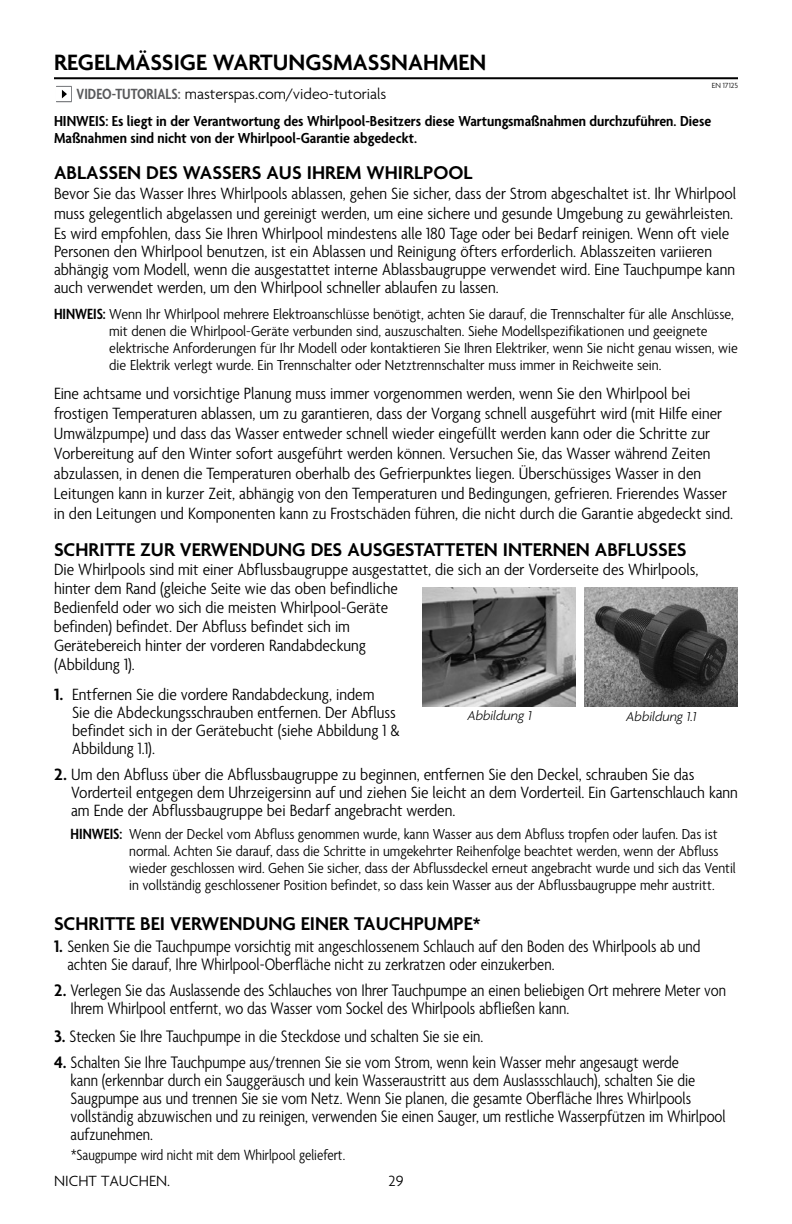
<style>
.page{position:relative;width:792px;height:1224px;background:#fff}
.page>*{position:absolute;margin:0;border:0;box-sizing:border-box;transform-origin:0 0}
.t1{font:600 24px "Agenda";color:#000}
.t2{font:600 20px "Agenda";color:#000}
.t3{font:300 condensed 18px/18px "Agenda";color:#000}
.t4{font:300 condensed 17.6px/20px "Agenda";color:#000;scale:1.07 1}
.t5{font:300 condensed 16px "Agenda";color:#000}
.t6{font:300 16px "Agenda";color:#000}
.t7{font:300 condensed 15.6px/17px "Agenda";color:#000;scale:1.09 1}
.t8{font:300 condensed 15.6px/17px "Agenda";color:#000;scale:1.07 1}
.t9{font:600 condensed 15.6px/17px "Agenda";color:#000;scale:1.07 1}
.t10{font:italic 300 14px "Agenda";color:#000}
.t11{font:300 8px "Agenda";color:#000}
.s1{font-weight:600;font-stretch:condensed;color:#58595b}
.s2{font-weight:600;font-size:16px}
.s3{font-weight:600;font-stretch:normal}
.s4{font-size:18px}
.s5{font-stretch:normal}
</style>
<div class="page">
<hr style="left:54px;top:77px;width:684px;height:2px;background:#000">
<img style="left:422px;top:588px;width:154px;height:118px">
<img style="left:585px;top:588px;width:153px;height:118px">
<svg style="left:56px;top:86px;width:16px;height:16px"></svg>
<div style="left:57px;top:87px;width:14px;height:14px;background:#fff"></div>
<svg style="left:62px;top:90px;width:5px;height:8px"></svg>
<h1 class="t1" style="left:54px;top:49px;width:434px">REGELMÄSSIGE WARTUNGSMASSNAHMEN</h1>
<p class="t6" style="left:77px;top:85px;width:311px"><span class="s1">VIDEO-TUTORIALS:</span> masterspas.com/video-tutorials</p>
<p class="t11" style="left:712px;top:81px;width:28px">EN 17125</p>
<p class="t9" style="left:54px;top:114px;width:616px">HINWEIS: Es liegt in der Verantwortung des Whirlpool-Besitzers diese Wartungsmaßnahmen durchzuführen. Diese<br>Maßnahmen sind nicht von der Whirlpool-Garantie abgedeckt.</p>
<p class="t2" style="left:54px;top:162px;width:420px">ABLASSEN DES WASSERS AUS IHREM WHIRLPOOL</p>
<p class="t4" style="left:54px;top:185px;width:639px">Bevor Sie das Wasser Ihres Whirlpools ablassen, gehen Sie sicher, dass der Strom abgeschaltet ist. Ihr Whirlpool muss gelegentlich abgelassen und gereinigt werden, um eine sichere und gesunde Umgebung zu gewährleisten.<br>Es wird empfohlen, dass Sie Ihren Whirlpool mindestens alle 180 Tage oder bei Bedarf reinigen. Wenn oft viele</p>
<p class="t4" style="left:54px;top:244px;width:638px;line-height:18px">Personen den Whirlpool benutzen, ist ein Ablassen und Reinigung öfters erforderlich. Ablasszeiten variieren abhängig vom Modell, wenn die ausgestattet interne Ablassbaugruppe verwendet wird. Eine Tauchpumpe kann auch verwendet werden, um den Whirlpool schneller ablaufen zu lassen.</p>
<p class="t7" style="left:109px;top:307px;width:578px;text-indent:-55px"><span class="s2">HINWEIS:</span> Wenn Ihr Whirlpool mehrere Elektroanschlüsse benötigt, achten Sie darauf, die Trennschalter für alle Anschlüsse, mit denen die Whirlpool-Geräte verbunden sind, auszuschalten. Siehe Modellspezifikationen und geeignete elektrische Anforderungen für Ihr Modell oder kontaktieren Sie Ihren Elektriker, wenn Sie nicht genau wissen, wie die Elektrik verlegt wurde. Ein Trennschalter oder Netztrennschalter muss immer in Reichweite sein.</p>
<p class="t4" style="left:54px;top:385px;width:636px">Eine achtsame und vorsichtige Planung muss immer vorgenommen werden, wenn Sie den Whirlpool bei frostigen Temperaturen ablassen, um zu garantieren, dass der Vorgang schnell ausgeführt wird (mit Hilfe einer Umwälzpumpe) und dass das Wasser entweder schnell wieder eingefüllt werden kann oder die Schritte zur Vorbereitung auf den Winter sofort ausgeführt werden können. Versuchen Sie, das Wasser während Zeiten abzulassen, in denen die Temperaturen oberhalb des Gefrierpunktes liegen. Überschüssiges Wasser in den Leitungen kann in kurzer Zeit, abhängig von den Temperaturen und Bedingungen, gefrieren. Frierendes Wasser in den Leitungen und Komponenten kann zu Frostschäden führen, die nicht durch die Garantie abgedeckt sind.</p>
<p class="t2" style="left:54px;top:539px;width:634px">SCHRITTE ZUR VERWENDUNG DES AUSGESTATTETEN INTERNEN ABFLUSSES</p>
<p class="t4" style="left:54px;top:561px;width:604px;line-height:19px">Die Whirlpools sind mit einer Abflussbaugruppe ausgestattet, die sich an der Vorderseite des Whirlpools, hinter dem Rand (gleiche Seite wie das oben befindliche<br>Bedienfeld oder wo sich die meisten Whirlpool-Geräte<br>befinden) befindet. Der Abfluss befindet sich im<br>Gerätebereich hinter der vorderen Randabdeckung<br>(Abbildung 1).</p>
<p class="t4" style="left:72px;top:687px;width:307px;line-height:18px;text-indent:-18px"><span class="s3">1.</span> Entfernen Sie die vordere Randabdeckung, indem<br>Sie die Abdeckungsschrauben entfernen. Der Abfluss befindet sich in der Gerätebucht (siehe Abbildung 1 &amp; Abbildung 1.1).</p>
<p class="t4" style="left:71px;top:767px;width:625px;line-height:18px;text-indent:-17px"><span class="s3">2.</span> Um den Abfluss über die Abflussbaugruppe zu beginnen, entfernen Sie den Deckel, schrauben Sie das<br>Vorderteil entgegen dem Uhrzeigersinn auf und ziehen Sie leicht an dem Vorderteil. Ein Gartenschlauch kann am Ende der Abflussbaugruppe bei Bedarf angebracht werden.</p>
<p class="t8" style="left:129px;top:827px;width:568px;text-indent:-59px"><span class="s2">HINWEIS:</span> Wenn der Deckel vom Abfluss genommen wurde, kann Wasser aus dem Abfluss tropfen oder laufen. Das ist normal. Achten Sie darauf, dass die Schritte in umgekehrter Reihenfolge beachtet werden, wenn der Abfluss wieder geschlossen wird. Gehen Sie sicher, dass der Abflussdeckel erneut angebracht wurde und sich das Ventil in vollständig geschlossener Position befindet, so dass kein Wasser aus der Abflussbaugruppe mehr austritt.</p>
<p class="t2" style="left:54px;top:913px;width:428px">SCHRITTE BEI VERWENDUNG EINER TAUCHPUMPE<span class="s4">*</span></p>
<p class="t3" style="left:68px;top:939px;width:635px;text-indent:-14px"><span class="s3">1.</span> Senken Sie die Tauchpumpe vorsichtig mit angeschlossenem Schlauch auf den Boden des Whirlpools ab und achten Sie darauf, Ihre Whirlpool-Oberfläche nicht zu zerkratzen oder einzukerben.</p>
<p class="t3" style="left:70px;top:983px;width:657px;text-indent:-16px"><span class="s3">2.</span> Verlegen Sie das Auslassende des Schlauches von Ihrer Tauchpumpe an einen beliebigen Ort mehrere Meter von<br>Ihrem Whirlpool entfernt, wo das Wasser vom Sockel des Whirlpools abfließen kann.</p>
<p class="t3" style="left:54px;top:1029px;width:431px"><span class="s3">3.</span> Stecken Sie Ihre Tauchpumpe in die Steckdose und schalten Sie sie ein.</p>
<p class="t3" style="left:71px;top:1055px;width:657px;text-indent:-17px"><span class="s3">4.</span> Schalten Sie Ihre Tauchpumpe aus/trennen Sie sie vom Strom, wenn kein Wasser mehr angesaugt werde<br>kann (erkennbar durch ein Sauggeräusch und kein Wasseraustritt aus dem Auslassschlauch), schalten Sie die Saugpumpe aus und trennen Sie sie vom Netz. Wenn Sie planen, die gesamte Oberfläche Ihres Whirlpools vollständig abzuwischen und zu reinigen, verwenden Sie einen Sauger, um restliche Wasserpfützen im Whirlpool aufzunehmen.</p>
<p class="t5" style="left:71px;top:1147px;width:276px">*Saugpumpe wird nicht mit dem Whirlpool geliefert.</p>
<p class="t10" style="left:467px;top:707px;width:66px">Abbildung 1</p>
<p class="t10" style="left:626px;top:708px;width:72px">Abbildung 1.1</p>
<p class="t6" style="left:54px;top:1172px;width:118px">NICHT TAUCHEN.</p>
<p class="t5" style="left:388px;top:1172px;width:18px">100<span class="s5">29</span></p>
<p class="t5" style="left:63px;top:1172px;width:173px">ICHT IN DAS WASSER SPRINGEN.</p>
</div>
